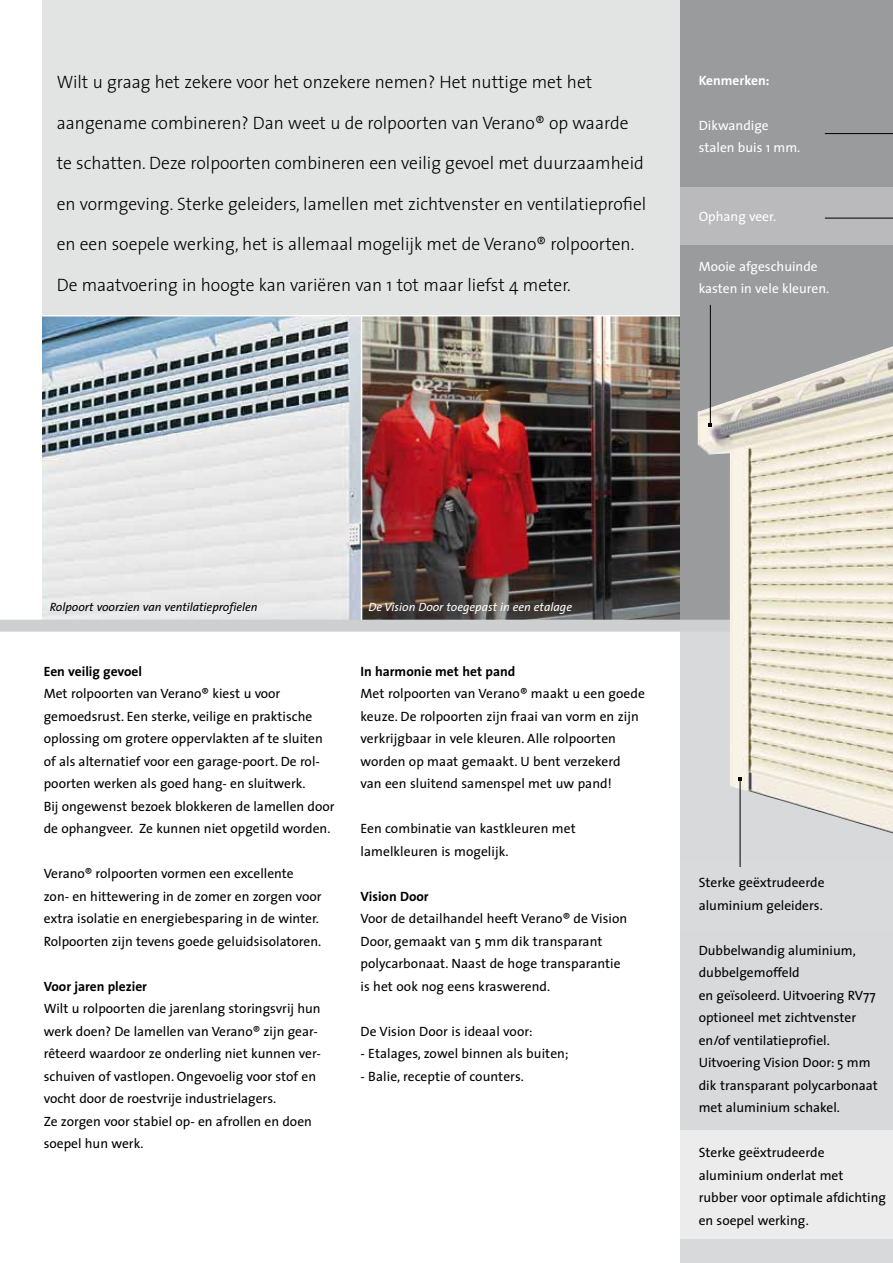
<style>
.page{position:relative;width:893px;height:1263px;background:#fff}
.page>*{position:absolute;margin:0;border:0;box-sizing:border-box;transform-origin:0 0}
.t1{font:300 18px "The Sans";color:#000}
.t2{font:13.5px/22.5px "The Sans";color:#000}
.t3{font:13.5px/22.5px "The Sans";color:#fff}
.t4{font:700 13.5px "The Sans";color:#000}
.t5{font:700 13.5px "The Sans";color:#fff}
.t6{font:italic 12px "The Sans";color:#000}
.t7{font:italic 12px "The Sans";color:#fff}
</style>
<div class="page">
<div style="left:43px;top:0;width:637px;height:621px;background:#e2e3e3"></div>
<img style="left:43px;top:316px;width:637px;height:304px">
<hr style="left:0;top:315px;width:787px;height:1px;background:#fff">
<hr style="left:361px;top:317px;width:1px;height:307px;background:#fff">
<div style="left:680px;top:0;width:213px;height:631px;background:#9a9b9d"></div>
<div style="left:680px;top:631px;width:213px;height:632px;background:#d8d9da"></div>
<div style="left:0;top:620px;width:893px;height:12px;background:#cecfd0"></div>
<div style="left:680px;top:187px;width:213px;height:60px;background:#bababc"></div>
<div style="left:680px;top:246px;width:213px;height:69px;background:#9a9b9d"></div>
<img style="left:698px;top:346px;width:195px;height:487px">
<div style="left:680px;top:1130px;width:213px;height:108px;background:#ececed"></div>
<hr style="left:825px;top:218px;width:68px;height:1px;background:#000">
<hr style="left:710px;top:305px;width:1px;height:118px;background:#000">
<svg style="left:738px;top:777px;width:4px;height:4px"></svg>
<hr style="left:740px;top:781px;width:1px;height:86px;background:#000">
<hr style="left:825px;top:133px;width:68px;height:1px;background:#000">
<h1 class="t1" style="left:57px;top:67px;width:537px">Wilt u graag het zekere voor het onzekere nemen? Het nuttige met het</h1>
<h1 class="t1" style="left:57px;top:108px;width:573px">aangename combineren? Dan weet u de rolpoorten van Verano® op waarde</h1>
<h1 class="t1" style="left:57px;top:148px;width:589px">te schatten. Deze rolpoorten combineren een veilig gevoel met duurzaamheid</h1>
<h1 class="t1" style="left:57px;top:189px;width:591px">en vormgeving. Sterke geleiders, lamellen met zichtvenster en ventilatieprofiel</h1>
<h1 class="t1" style="left:57px;top:229px;width:579px">en een soepele werking, het is allemaal mogelijk met de Verano® rolpoorten.</h1>
<h1 class="t1" style="left:57px;top:270px;width:516px">De maatvoering in hoogte kan variëren van 1 tot maar liefst 4 meter.</h1>
<p class="t5" style="left:699px;top:69px;width:72px">Kenmerken:</p>
<p class="t3" style="left:699px;top:114px;width:103px">Dikwandige stalen buis 1 mm.</p>
<p class="t3" style="left:699px;top:205px;width:79px">Ophang veer.</p>
<p class="t3" style="left:699px;top:255px;width:132px">Mooie afgeschuinde kasten in vele kleuren.</p>
<p class="t6" style="left:50px;top:597px;width:209px">Rolpoort voorzien van ventilatieprofielen</p>
<p class="t7" style="left:368px;top:597px;width:205px">De Vision Door toegepast in een etalage</p>
<p class="t4" style="left:44px;top:660px;width:100px">Een veilig gevoel</p>
<p class="t2" style="left:44px;top:682px;width:292px">Met rolpoorten van Verano® kiest u voor gemoedsrust. Een sterke, veilige en praktische oplossing om grotere oppervlakten af te sluiten of als alternatief voor een garage-poort. De rol&shy;poorten werken als goed hang- en sluitwerk.<br>Bij ongewenst bezoek blokkeren de lamellen door de ophangveer. Ze kunnen niet opgetild worden.</p>
<p class="t2" style="left:44px;top:862px;width:279px">Verano® rolpoorten vormen een excellente zon- en hittewering in de zomer en zorgen voor extra isolatie en energiebesparing in de winter.<br>Rolpoorten zijn tevens goede geluidsisolatoren.</p>
<p class="t4" style="left:44px;top:975px;width:105px">Voor jaren plezier</p>
<p class="t2" style="left:44px;top:997px;width:279px">Wilt u rolpoorten die jarenlang storingsvrij hun werk doen? De lamellen van Verano® zijn gear&shy;rêteerd waardoor ze onderling niet kunnen ver&shy;schuiven of vastlopen. Ongevoelig voor stof en vocht door de roestvrije industrielagers.<br>Ze zorgen voor stabiel op- en afrollen en doen soepel hun werk.</p>
<p class="t4" style="left:360px;top:660px;width:156px">In harmonie met het pand</p>
<p class="t2" style="left:360px;top:682px;width:286px">Met rolpoorten van Verano® maakt u een goede keuze. De rolpoorten zijn fraai van vorm en zijn verkrijgbaar in vele kleuren. Alle rolpoorten worden op maat gemaakt. U bent verzekerd van een sluitend samenspel met uw pand!</p>
<p class="t2" style="left:360px;top:817px;width:217px">Een combinatie van kastkleuren met lamelkleuren is mogelijk.</p>
<p class="t4" style="left:360px;top:885px;width:70px">Vision Door</p>
<p class="t2" style="left:360px;top:907px;width:268px">Voor de detailhandel heeft Verano® de Vision Door, gemaakt van 5 mm dik transparant polycarbonaat. Naast de hoge transparantie is het ook nog eens kraswerend.</p>
<p class="t2" style="left:360px;top:1020px;width:174px">De Vision Door is ideaal voor:</p>
<p class="t2" style="left:360px;top:1042px;width:210px">- Etalages, zowel binnen als buiten;</p>
<p class="t2" style="left:360px;top:1065px;width:165px">- Balie, receptie of counters.</p>
<p class="t2" style="left:699px;top:871px;width:127px">Sterke geëxtrudeerde aluminium geleiders.</p>
<p class="t2" style="left:699px;top:938px;width:181px">Dubbelwandig aluminium, dubbelgemoffeld<br>en geïsoleerd. Uitvoering RV77 optioneel met zichtvenster en/of ventilatieprofiel.<br>Uitvoering Vision Door: 5 mm dik transparant polycarbonaat met aluminium schakel.</p>
<p class="t2" style="left:699px;top:1141px;width:189px">Sterke geëxtrudeerde aluminium onderlat met rubber voor optimale afdichting en soepel werking.</p>
</div>
